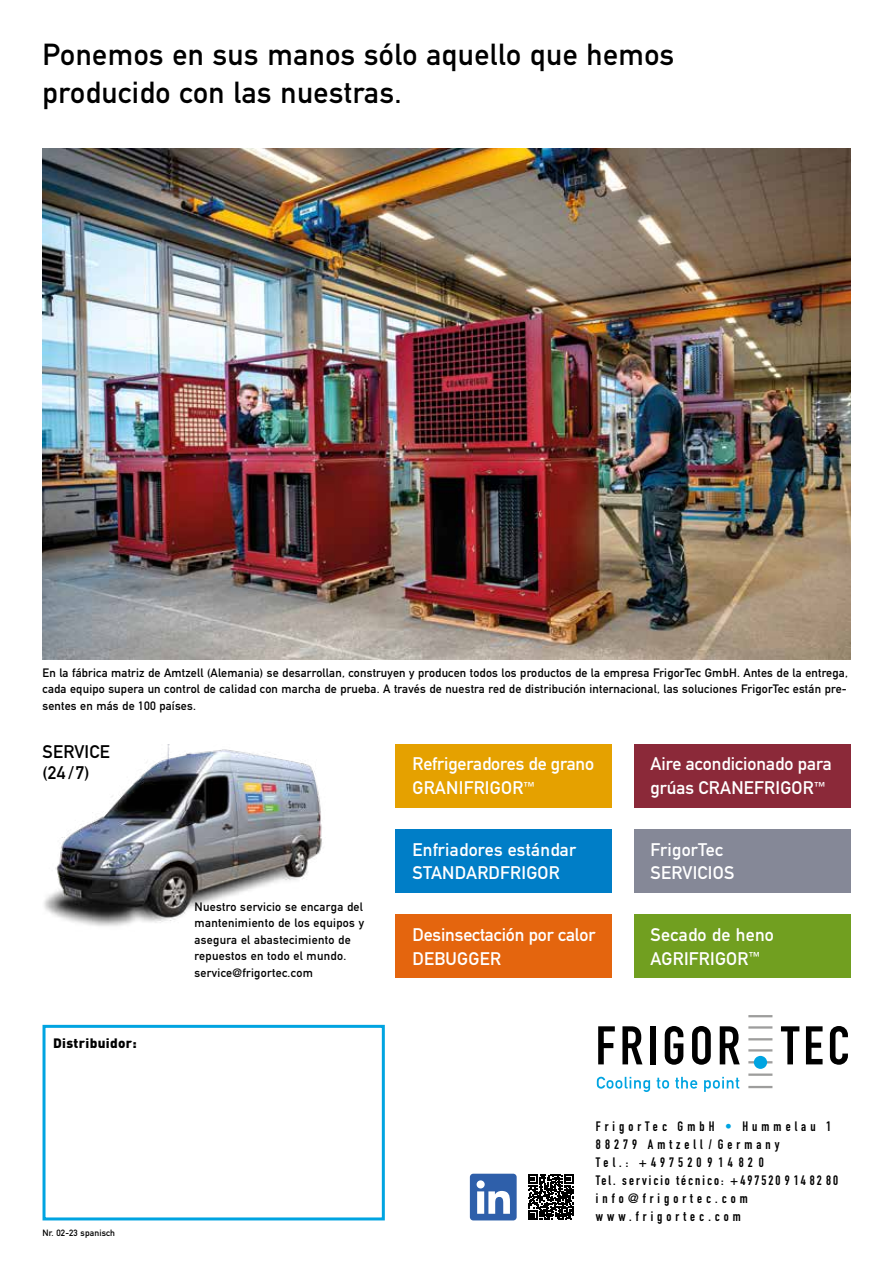
<style>
.page{position:relative;width:893px;height:1263px;background:#fff}
.page>*{position:absolute;margin:0;border:0;box-sizing:border-box;transform-origin:0 0}
.t1{font:30px/37.5px "DIN Mittelschrift";letter-spacing:.015em;color:#000}
.t2{font:18px/24px "DIN Mittelschrift";letter-spacing:.015em;color:#fff}
.t3{font:18px/24px "DIN Mittelschrift";letter-spacing:-.005em;color:#fff}
.t4{font:18px/21px "DIN Mittelschrift";letter-spacing:.015em;color:#000}
.t5{font:13.5px/18px "DIN Engschrift";letter-spacing:.3em;color:#000}
.t6{font:900 13.5px "DIN";letter-spacing:.025em;color:#000}
.t7{font:12px/16.5px "DIN Mittelschrift";letter-spacing:.025em;color:#000;text-align:justify}
.t8{font:9px "DIN Mittelschrift";letter-spacing:.015em;color:#000}
.s1{color:#00a4e1}
</style>
<div class="page">
<img style="left:43px;top:149px;width:807px;height:510px">
<hr style="left:892px;top:944px;width:1px;height:319px;background:#e5f2fc">
<div style="left:395px;top:914px;width:217px;height:64px;background:#e4650e"></div>
<div style="left:634px;top:744px;width:216px;height:64px;background:#8b2939"></div>
<div style="left:395px;top:829px;width:217px;height:64px;background:#007ec7"></div>
<div style="left:634px;top:829px;width:216px;height:64px;background:#858897"></div>
<div style="left:43px;top:1025px;width:342px;height:195px;border:3px solid #00a4e1"></div>
<svg style="left:598px;top:1026px;width:17px;height:38px"></svg>
<svg style="left:622px;top:1026px;width:20px;height:38px"></svg>
<div style="left:650px;top:1026px;width:6px;height:38px;background:#000"></div>
<svg style="left:665px;top:1026px;width:18px;height:39px"></svg>
<svg style="left:692px;top:1026px;width:19px;height:39px"></svg>
<svg style="left:720px;top:1026px;width:20px;height:38px"></svg>
<svg style="left:781px;top:1026px;width:18px;height:38px"></svg>
<svg style="left:806px;top:1026px;width:17px;height:38px"></svg>
<svg style="left:830px;top:1026px;width:18px;height:39px"></svg>
<hr style="left:748px;top:1015px;width:24px;height:2px;background:#9d9d9c">
<hr style="left:748px;top:1073px;width:24px;height:3px;background:#9d9d9c">
<hr style="left:748px;top:1061px;width:24px;height:2px;background:#9d9d9c">
<hr style="left:748px;top:1049px;width:24px;height:2px;background:#9d9d9c">
<hr style="left:748px;top:1038px;width:24px;height:2px;background:#9d9d9c">
<hr style="left:748px;top:1026px;width:24px;height:3px;background:#9d9d9c">
<hr style="left:748px;top:1086px;width:24px;height:2px;background:#9d9d9c">
<div style="left:754px;top:1056px;width:13px;height:13px;background:#00a4e1;border-radius:50%"></div>
<svg style="left:597px;top:1077px;width:53px;height:15px"></svg>
<svg style="left:657px;top:1078px;width:12px;height:10px"></svg>
<svg style="left:675px;top:1077px;width:22px;height:11px"></svg>
<svg style="left:704px;top:1077px;width:35px;height:15px"></svg>
<div style="left:634px;top:914px;width:216px;height:64px;background:#719f20"></div>
<div style="left:395px;top:744px;width:217px;height:64px;background:#e5a100"></div>
<img style="left:44px;top:744px;width:278px;height:182px">
<svg style="left:470px;top:1174px;width:47px;height:46px"></svg>
<svg style="left:528px;top:1174px;width:45px;height:46px"></svg>
<h1 class="t1" style="left:43px;top:36px;width:633px">Ponemos en sus manos sólo aquello que hemos producido con las nuestras.</h1>
<p class="t7" style="left:43px;top:664px;width:807px">En la fábrica matriz de Amtzell (Alemania) se desarrollan, construyen y producen todos los productos de la empresa FrigorTec GmbH. Antes de la entrega, cada equipo supera un control de calidad con marcha de prueba. A través de nuestra red de distribución internacional, las soluciones FrigorTec están pre&shy;sentes en más de 100 países.</p>
<h2 class="t4" style="left:43px;top:741px;width:69px">SERVICE (24 /7)</h2>
<p class="t6" style="left:53px;top:1034px;width:85px">Distribuidor:</p>
<p class="t8" style="left:43px;top:1227px;width:74px">Nr. 02-23 spanisch</p>
<p class="t7" style="left:195px;top:898px;width:171px;text-align:left">Nuestro servicio se encarga del mantenimiento de los equipos y asegura el abastecimiento de repuestos en todo el mundo. service@frigortec.com</p>
<h2 class="t3" style="left:412px;top:752px;width:183px">Refrigeradores de grano<br>GRANIFRIGOR<sup>™</sup></h2>
<h2 class="t2" style="left:651px;top:752px;width:183px">Aire acondicionado para grúas CRANEFRIGOR<sup>™</sup></h2>
<h2 class="t2" style="left:412px;top:837px;width:165px">Enfriadores estándar<br>STANDARDFRIGOR</h2>
<h2 class="t2" style="left:651px;top:837px;width:85px">FrigorTec<br>SERVICIOS</h2>
<h2 class="t3" style="left:412px;top:922px;width:184px">Desinsectación por calor<br>DEBUGGER</h2>
<h2 class="t2" style="left:651px;top:922px;width:125px">Secado de heno<br>AGRIFRIGOR<sup>™</sup></h2>
<p class="t5" style="left:596px;top:1118px;width:244px">FrigorTec GmbH <span class="s1">•</span> Hummelau 1<br>88279 Amtzell/ Germany<br>Tel.: +4975209 14 820<br>Tel. servicio técnico: +4975209 14 82 80 info@frigortec.com www.frigortec.com</p>
</div>
